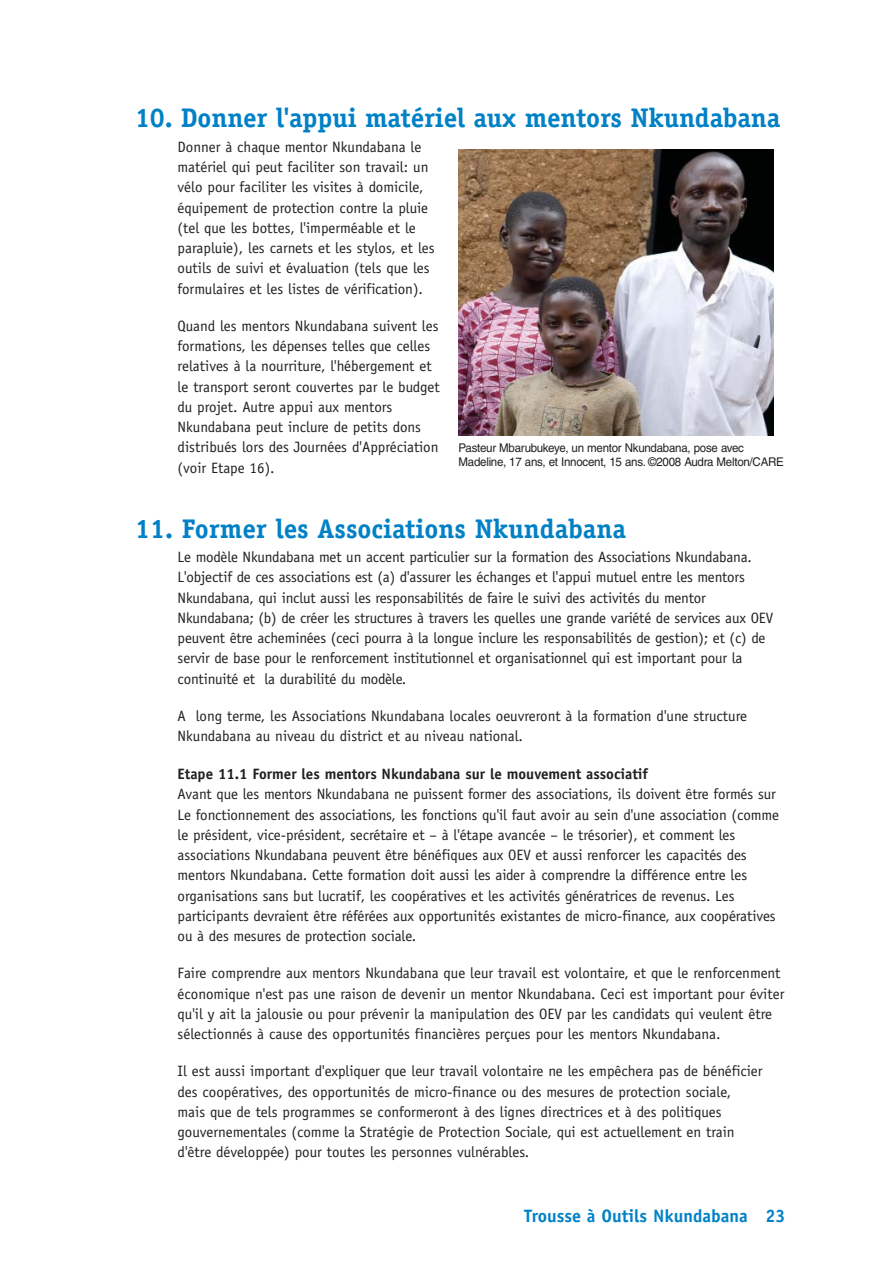
<style>
.page{position:relative;width:893px;height:1263px;background:#fff}
.page>*{position:absolute;margin:0;border:0;box-sizing:border-box;transform-origin:0 0}
.t1{font:700 27px "Officina Serif";letter-spacing:-.005em;color:#0081c6}
.t2{font:700 18px "Officina Sans Std";color:#0081c6}
.t3{font:15px/20.2px "Officina Sans Std";letter-spacing:-.005em;color:#231f20}
.t4{font:700 15px "Officina Sans Std";color:#231f20}
.t5{font:12px/14.4px "Helvetica";letter-spacing:-.02em;color:#231f20;scale:.96 1}
</style>
<div class="page">
<img style="left:458px;top:149px;width:315px;height:287px">
<h1 class="t1" style="left:135px;top:108px;width:646px">10. Donner l'appui matériel aux mentors Nkundabana</h1>
<p class="t3" style="left:178px;top:138px;width:258px">Donner à chaque mentor Nkundabana le matériel qui peut faciliter son travail: un vélo pour faciliter les visites à domicile, équipement de protection contre la pluie (tel que les bottes, l'imperméable et le parapluie), les carnets et les stylos, et les outils de suivi et évaluation (tels que les formulaires et les listes de vérification).</p>
<p class="t3" style="left:178px;top:317px;width:263px">Quand les mentors Nkundabana suivent les formations, les dépenses telles que celles relatives à la nourriture, l'hébergement et le transport seront couvertes par le budget du projet. Autre appui aux mentors Nkundabana peut inclure de petits dons distribués lors des Journées d'Appréciation (voir Etape 16).</p>
<p class="t5" style="left:458px;top:441px;width:340px">Pasteur Mbarubukeye, un mentor Nkundabana, pose avec<br>Madeline, 17 ans, et Innocent, 15 ans. ©2008 Audra Melton/CARE</p>
<h1 class="t1" style="left:135px;top:518px;width:492px">11. Former les Associations Nkundabana</h1>
<p class="t3" style="left:178px;top:548px;width:597px">Le modèle Nkundabana met un accent particulier sur la formation des Associations Nkundabana.<br>L'objectif de ces associations est (a) d'assurer les échanges et l'appui mutuel entre les mentors Nkundabana, qui inclut aussi les responsabilités de faire le suivi des activités du mentor Nkundabana; (b) de créer les structures à travers les quelles une grande variété de services aux OEV peuvent être acheminées (ceci pourra à la longue inclure les responsabilités de gestion); et (c) de servir de base pour le renforcement institutionnel et organisationnel qui est important pour la continuité et la durabilité du modèle.</p>
<p class="t3" style="left:178px;top:707px;width:571px">A long terme, les Associations Nkundabana locales oeuvreront à la formation d'une structure<br>Nkundabana au niveau du district et au niveau national.</p>
<p class="t4" style="left:178px;top:768px;width:472px">Etape 11.1 Former les mentors Nkundabana sur le mouvement associatif</p>
<p class="t3" style="left:178px;top:785px;width:603px">Avant que les mentors Nkundabana ne puissent former des associations, ils doivent être formés sur Le fonctionnement des associations, les fonctions qu'il faut avoir au sein d'une association (comme le président, vice-président, secrétaire et – à l'étape avancée – le trésorier), et comment les associations Nkundabana peuvent être bénéfiques aux OEV et aussi renforcer les capacités des mentors Nkundabana. Cette formation doit aussi les aider à comprendre la différence entre les organisations sans but lucratif, les coopératives et les activités génératrices de revenus. Les participants devraient être référées aux opportunités existantes de micro-finance, aux coopératives ou à des mesures de protection sociale.</p>
<p class="t3" style="left:178px;top:964px;width:608px">Faire comprendre aux mentors Nkundabana que leur travail est volontaire, et que le renforcenment économique n'est pas une raison de devenir un mentor Nkundabana. Ceci est important pour éviter qu'il y ait la jalousie ou pour prévenir la manipulation des OEV par les candidats qui veulent être sélectionnés à cause des opportunités financières perçues pour les mentors Nkundabana.</p>
<p class="t3" style="left:178px;top:1062px;width:586px">Il est aussi important d'expliquer que leur travail volontaire ne les empêchera pas de bénéficier des coopératives, des opportunités de micro-finance ou des mesures de protection sociale, mais que de tels programmes se conformeront à des lignes directrices et à des politiques gouvernementales (comme la Stratégie de Protection Sociale, qui est actuellement en train d'être développée) pour toutes les personnes vulnérables.</p>
<p class="t2" style="left:524px;top:1209px;width:263px">Trousse à Outils Nkundabana 23</p>
</div>
